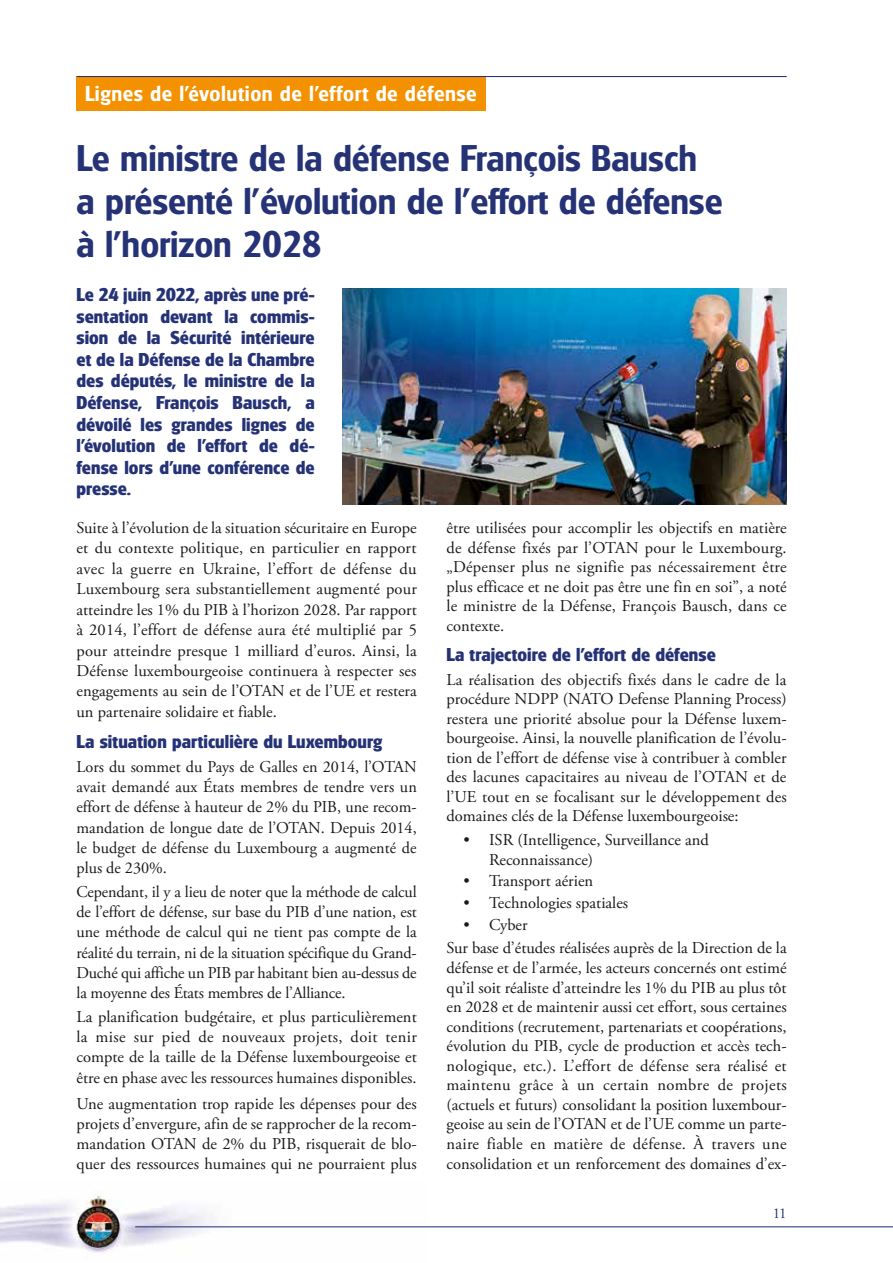
<style>
.page{position:relative;width:893px;height:1263px;background:#fff}
.page>*{position:absolute;margin:0;border:0;box-sizing:border-box;transform-origin:0 0}
.t1{font:600 36px/43.2px "Glasgow";color:#253376}
.t2{font:600 21px "Glasgow";letter-spacing:.03em;color:#fff}
.t3{font:700 18px/21.6px "Glasgow";letter-spacing:.005em;color:#253376;text-align:justify}
.t4{font:16.5px/19.5px "Adobe Garamond Pro";color:#1a1a18;text-align:justify}
.t5{font:15px "Adobe Garamond Pro";color:#253376}
</style>
<div class="page">
<img style="left:1px;top:1195px;width:424px;height:58px">
<hr style="left:135px;top:1226px;width:758px;height:1px;background:#253376">
<img style="left:0;top:1182px;width:1px;height:81px">
<div style="left:77px;top:77px;width:409px;height:34px;background:#f39100"></div>
<hr style="left:77px;top:76px;width:710px;height:1px;background:#253376">
<img style="left:342px;top:288px;width:445px;height:216px">
<p class="t2" style="left:85px;top:81px;width:393px">Lignes de l’évolution de l’effort de défense</p>
<h1 class="t1" style="left:77px;top:136px;width:648px">Le ministre de la défense François Bausch a présenté l'évolution de l'effort de défense à l’horizon 2028</h1>
<p class="t3" style="left:77px;top:283px;width:240px">Le 24 juin 2022, après une pré&shy;sentation devant la commis&shy;sion de la Sécurité intérieure et de la Défense de la Chambre des députés, le ministre de la Défense, François Bausch, a dévoilé les grandes lignes de l'évolution de l'effort de dé&shy;fense lors d'une conférence de presse.</p>
<p class="t4" style="left:77px;top:518px;width:342px;line-height:20.4px">Suite à l’évolution de la situation sécuritaire en Europe et du contexte politique, en particulier en rapport avec la guerre en Ukraine, l’effort de défense du Luxembourg sera substantiellement augmenté pour atteindre les 1% du PIB à l’horizon 2028. Par rapport à 2014, l’effort de défense aura été multiplié par 5 pour atteindre presque 1 milliard d’euros. Ainsi, la Défense luxembourgeoise continuera à respecter ses engagements au sein de l’OTAN et de l’UE et restera un partenaire solidaire et fiable.</p>
<p class="t3" style="left:77px;top:730px;width:307px">La situation particulière du Luxembourg</p>
<p class="t4" style="left:77px;top:757px;width:342px;line-height:20.1px">Lors du sommet du Pays de Galles en 2014, l’OTAN avait demandé aux États membres de tendre vers un effort de défense à hauteur de 2% du PIB, une recom&shy;mandation de longue date de l’OTAN. Depuis 2014, le budget de défense du Luxembourg a augmenté de plus de 230%.</p>
<p class="t4" style="left:77px;top:882px;width:342px;line-height:20.1px">Cependant, il y a lieu de noter que la méthode de calcul de l’effort de défense, sur base du PIB d’une nation, est une méthode de calcul qui ne tient pas compte de la réalité du terrain, ni de la situation spécifique du Grand-Duché qui affiche un PIB par habitant bien au-dessus de la moyenne des États membres de l’Alliance.</p>
<p class="t4" style="left:77px;top:1007px;width:342px;line-height:20.1px">La planification budgétaire, et plus particulièrement la mise sur pied de nouveaux projets, doit tenir compte de la taille de la Défense luxembourgeoise et être en phase avec les ressources humaines disponibles.</p>
<p class="t4" style="left:77px;top:1094px;width:342px;line-height:20.1px">Une augmentation trop rapide les dépenses pour des projets d’envergure, afin de se rapprocher de la recom&shy;mandation OTAN de 2% du PIB, risquerait de blo&shy;quer des ressources humaines qui ne pourraient plus</p>
<p class="t4" style="left:446px;top:519px;width:342px">être utilisées pour accomplir les objectifs en matière de défense fixés par l’OTAN pour le Luxembourg. „Dépenser plus ne signifie pas nécessairement être plus efficace et ne doit pas être une fin en soi”, a noté le ministre de la Défense, François Bausch, dans ce contexte.</p>
<p class="t3" style="left:446px;top:643px;width:271px">La trajectoire de l’effort de défense</p>
<p class="t4" style="left:446px;top:670px;width:342px">La réalisation des objectifs fixés dans le cadre de la procédure NDPP (NATO Defense Planning Process) restera une priorité absolue pour la Défense luxem&shy;bourgeoise. Ainsi, la nouvelle planification de l’évolu&shy;tion de l’effort de défense vise à contribuer à combler des lacunes capacitaires au niveau de l’OTAN et de l’UE tout en se focalisant sur le développement des domaines clés de la Défense luxembourgeoise:</p>
<p class="t4" style="left:489px;top:831px;width:221px;text-indent:-26px">• ISR (Intelligence, Surveillance and<br>Reconnaissance)</p>
<p class="t4" style="left:463px;top:872px;width:131px">• Transport aérien</p>
<p class="t4" style="left:463px;top:894px;width:166px">• Technologies spatiales</p>
<p class="t4" style="left:446px;top:913px;width:342px;line-height:23.9px;text-indent:17px">• Cyber<br>Sur base d’études réalisées auprès de la Direction de la</p>
<p class="t4" style="left:446px;top:958px;width:342px">défense et de l’armée, les acteurs concernés ont estimé qu’il soit réaliste d’atteindre les 1% du PIB au plus tôt en 2028 et de maintenir aussi cet effort, sous certaines conditions (recrutement, partenariats et coopérations, évolution du PIB, cycle de production et accès tech&shy;nologique, etc.). L’effort de défense sera réalisé et maintenu grâce à un certain nombre de projets (actuels et futurs) consolidant la position luxembour&shy;geoise au sein de l’OTAN et de l’UE comme un parte&shy;naire fiable en matière de défense. À travers une consolidation et un renforcement des domaines d’ex-</p>
<p class="t5" style="left:773px;top:1204px;width:15px">11</p>
</div>
